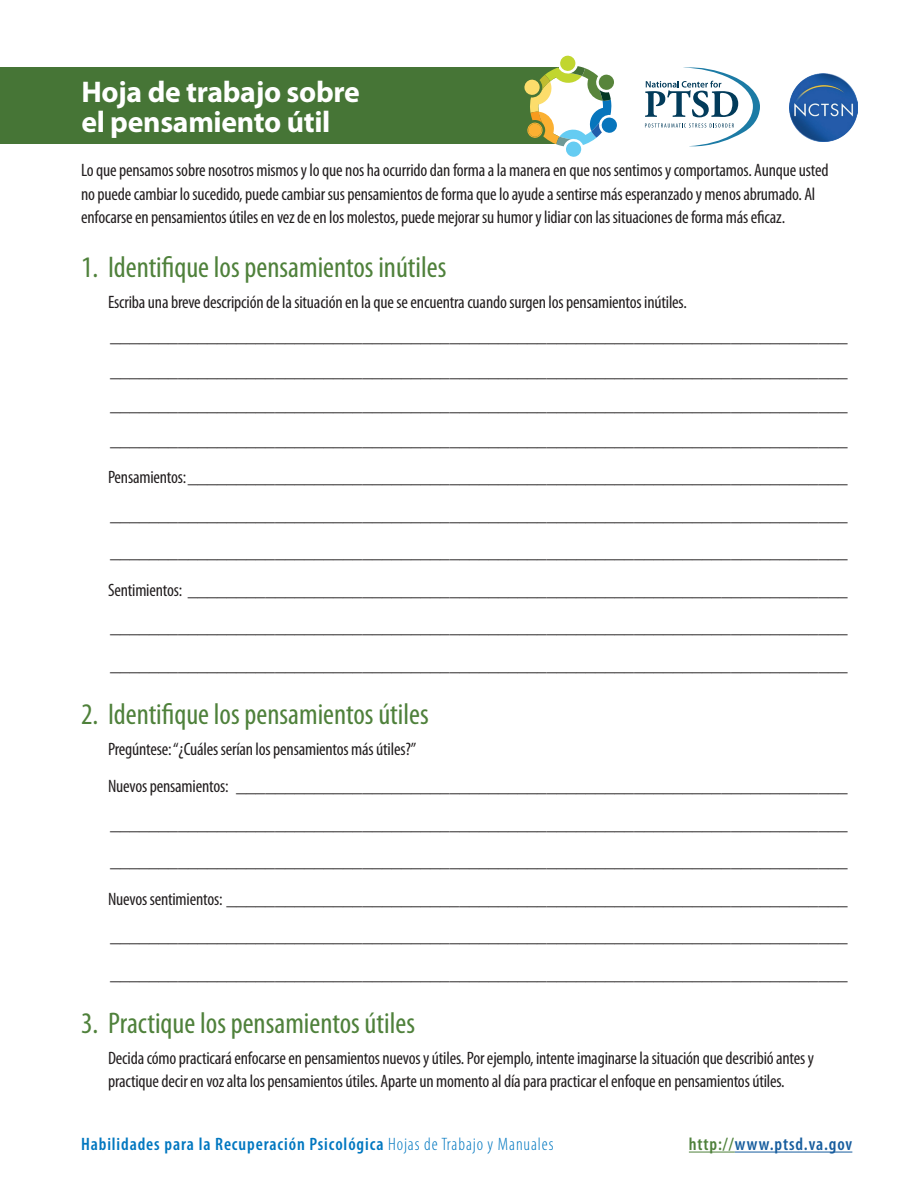
<style>
.page{position:relative;width:918px;height:1188px;background:#fff}
.page>*{position:absolute;margin:0;border:0;box-sizing:border-box;transform-origin:0 0}
.t1{font:condensed 30px "Myriad Pro";color:#4f813b}
.Worksheet_titles{font:700 30px/30px "Myriad Pro";letter-spacing:-.01em;color:#fff}
.Body_Text{font:condensed 18px/24px "Myriad Pro";letter-spacing:-.01em;color:#231f20}
.Body_Text-2{font:condensed 18px "Myriad Pro";letter-spacing:-.01em;color:#231f20;scale:1.1 1}
.Footer_copy{font:600 condensed 18px "Myriad Pro";letter-spacing:.05em;color:#0077c0}
.Footer_copy-2{font:600 condensed 18px "Myriad Pro";letter-spacing:.05em;color:#175d9e}
.s1{font-weight:300}
.s2{color:#4f813b}
</style>
<div class="page">
<div style="left:0;top:68px;width:558px;height:76px;background:#467536"></div>
<svg style="left:524px;top:55px;width:93px;height:102px"></svg>
<hr style="left:689px;top:1152px;width:46px;height:1px;background:#4f813b">
<hr style="left:735px;top:1152px;width:117px;height:1px;background:#175d9e">
<img style="left:790px;top:74px;width:67px;height:67px">
<svg style="left:645px;top:67px;width:115px;height:80px"></svg>
<h1 class="Worksheet_titles" style="left:81px;top:76px;width:280px">Hoja de trabajo sobre el pensamiento útil</h1>
<p class="Body_Text" style="left:81px;top:157px;width:749px">Lo que pensamos sobre nosotros mismos y lo que nos ha ocurrido dan forma a la manera en que nos sentimos y comportamos. Aunque usted no puede cambiar lo sucedido, puede cambiar sus pensamientos de forma que lo ayude a sentirse más esperanzado y menos abrumado. Al enfocarse en pensamientos útiles en vez de en los molestos, puede mejorar su humor y lidiar con las situaciones de forma más eficaz.</p>
<p class="t1" style="left:81px;top:249px;width:367px">1. Identifique los pensamientos inútiles</p>
<p class="Body_Text" style="left:108px;top:289px;width:580px">Escriba una breve descripción de la situación en la que se encuentra cuando surgen los pensamientos inútiles.</p>
<p class="Body_Text-2" style="left:110px;top:325px;width:672px">____________________________________________________________________________</p>
<p class="Body_Text-2" style="left:110px;top:360px;width:672px">____________________________________________________________________________</p>
<p class="Body_Text-2" style="left:110px;top:394px;width:672px">____________________________________________________________________________</p>
<p class="Body_Text-2" style="left:110px;top:429px;width:672px">____________________________________________________________________________</p>
<p class="Body_Text" style="left:108px;top:465px;width:741px">Pensamientos:____________________________________________________________________</p>
<p class="Body_Text-2" style="left:110px;top:504px;width:672px">____________________________________________________________________________</p>
<p class="Body_Text-2" style="left:110px;top:541px;width:672px">____________________________________________________________________________</p>
<p class="Body_Text" style="left:108px;top:577px;width:741px">Sentimientos: ____________________________________________________________________</p>
<p class="Body_Text-2" style="left:110px;top:616px;width:672px">____________________________________________________________________________</p>
<p class="Body_Text-2" style="left:110px;top:654px;width:672px">____________________________________________________________________________</p>
<p class="t1" style="left:81px;top:696px;width:349px">2. Identifique los pensamientos útiles</p>
<p class="Body_Text" style="left:108px;top:736px;width:310px">Pregúntese: “¿Cuáles serían los pensamientos más útiles?”</p>
<p class="Body_Text" style="left:108px;top:774px;width:741px">Nuevos pensamientos: _______________________________________________________________</p>
<p class="Body_Text-2" style="left:110px;top:813px;width:672px">____________________________________________________________________________</p>
<p class="Body_Text-2" style="left:110px;top:850px;width:672px">____________________________________________________________________________</p>
<p class="Body_Text" style="left:108px;top:886px;width:741px">Nuevos sentimientos: ________________________________________________________________</p>
<p class="Body_Text-2" style="left:110px;top:925px;width:672px">____________________________________________________________________________</p>
<p class="Body_Text-2" style="left:110px;top:963px;width:672px">____________________________________________________________________________</p>
<p class="t1" style="left:81px;top:1005px;width:336px">3. Practique los pensamientos útiles</p>
<p class="Body_Text" style="left:108px;top:1045px;width:708px">Decida cómo practicará enfocarse en pensamientos nuevos y útiles. Por ejemplo, intente imaginarse la situación que describió antes y practique decir en voz alta los pensamientos útiles. Aparte un momento al día para practicar el enfoque en pensamientos útiles.</p>
<p class="Footer_copy" style="left:81px;top:1134px;width:474px">Habilidades para la Recuperación Psicológica <span class="s1">Hojas de Trabajo y Manuales</span></p>
<p class="Footer_copy-2" style="left:689px;top:1134px;width:165px"><span class="s2">http://</span>www.ptsd.va.gov</p>
</div>
